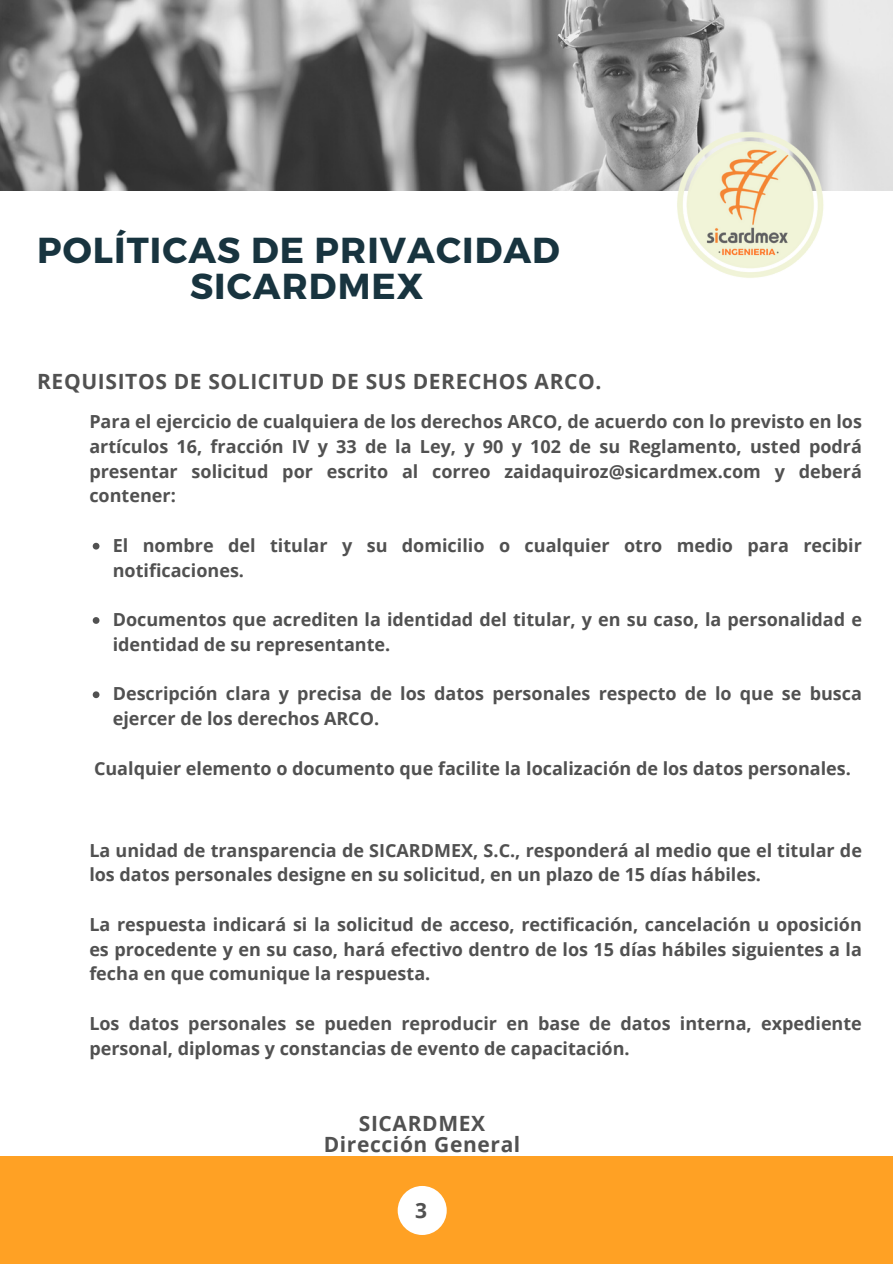
<style>
.page{position:relative;width:893px;height:1264px;background:#fff}
.page>*{position:absolute;margin:0;border:0;box-sizing:border-box;transform-origin:0 0}
.t1{font:700 36px "Montserrat";letter-spacing:.03em;color:#18343f}
.t2{font:700 21px "Open Sans";letter-spacing:.03em;color:#515151}
.t3{font:700 18px/24.8px "Open Sans";color:#515151}
</style>
<div class="page">
<div style="left:0;top:1156px;width:892px;height:107px;background:#ffa124"></div>
<img style="left:0;top:0;width:892px;height:190px">
<img style="left:661px;top:129px;width:177px;height:149px">
<div style="left:397px;top:1185px;width:49px;height:49px;background:#fff;border-radius:50%"></div>
<svg style="left:93px;top:543px;width:6px;height:6px"></svg>
<svg style="left:93px;top:617px;width:6px;height:7px"></svg>
<svg style="left:93px;top:691px;width:6px;height:7px"></svg>
<p class="t1" style="left:37px;top:227px;width:524px">POLÍTICAS DE PRIVACIDAD</p>
<p class="t1" style="left:190px;top:263px;width:235px">SICARDMEX</p>
<p class="t2" style="left:37px;top:366px;width:565px">REQUISITOS DE SOLICITUD DE SUS DERECHOS ARCO.</p>
<p class="t3" style="left:89px;top:408px;width:774px;text-align:justify">Para el ejercicio de cualquiera de los derechos ARCO, de acuerdo con lo previsto en los artículos 16, fracción IV y 33 de la Ley, y 90 y 102 de su Reglamento, usted podrá presentar solicitud por escrito al correo zaidaquiroz@sicardmex.com y deberá contener:</p>
<p class="t3" style="left:113px;top:532px;width:750px">El nombre del titular y su domicilio o cualquier otro medio para recibir notificaciones.</p>
<p class="t3" style="left:113px;top:606px;width:750px">Documentos que acrediten la identidad del titular, y en su caso, la personalidad e identidad de su representante.</p>
<p class="t3" style="left:113px;top:681px;width:750px">Descripción clara y precisa de los datos personales respecto de lo que se busca ejercer de los derechos ARCO.</p>
<p class="t3" style="left:94px;top:755px;width:758px">Cualquier elemento o documento que facilite la localización de los datos personales.</p>
<p class="t3" style="left:89px;top:837px;width:774px">La unidad de transparencia de SICARDMEX, S.C., responderá al medio que el titular de los datos personales designe en su solicitud, en un plazo de 15 días hábiles.</p>
<p class="t3" style="left:89px;top:911px;width:774px;text-align:justify">La respuesta indicará si la solicitud de acceso, rectificación, cancelación u oposición es procedente y en su caso, hará efectivo dentro de los 15 días hábiles siguientes a la fecha en que comunique la respuesta.</p>
<p class="t3" style="left:89px;top:1010px;width:774px">Los datos personales se pueden reproducir en base de datos interna, expediente personal, diplomas y constancias de evento de capacitación.</p>
<p class="t2" style="left:359px;top:1108px;width:128px">SICARDMEX</p>
<p class="t2" style="left:323px;top:1129px;width:198px">Dirección General</p>
<p class="t2" style="left:415px;top:1195px;width:13px">3</p>
</div>
